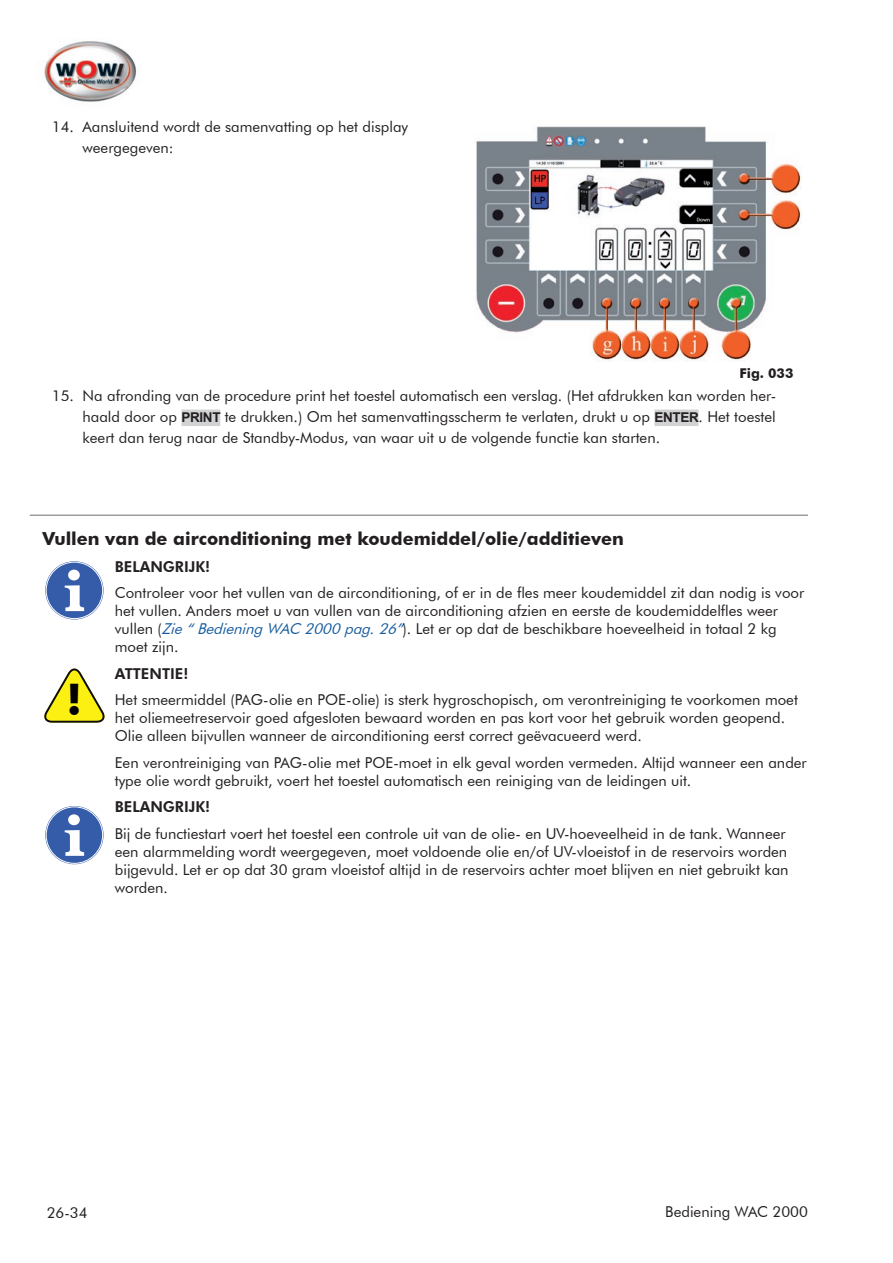
<style>
.page{position:relative;width:893px;height:1263px;background:#fff}
.page>*{position:absolute;margin:0;border:0;box-sizing:border-box;transform-origin:0 0}
.t1{font:900 condensed 41.7px "Futura BT";color:#000}
.t2{font:700 18px "Futura BT";color:#231f20}
.t3{font:15px/18px "Futura BT";color:#231f20}
.t4{font:800 15px "Futura BT";color:#231f20}
.t5{font:700 13.5px "Futura BT";color:#231f20}
.s1{font-family:"Arial";font-weight:700;font-size:13.5px}
.s2{font-style:italic;color:#175d9e}
</style>
<div class="page">
<img style="left:44px;top:41px;width:92px;height:61px">
<hr style="left:30px;top:515px;width:778px;height:1px;background:#6c6d70">
<img style="left:476px;top:126px;width:326px;height:236px">
<div style="left:181px;top:410px;width:39px;height:16px;background:#d1d2d4"></div>
<div style="left:654px;top:410px;width:44px;height:16px;background:#d1d2d4"></div>
<div style="left:45px;top:561px;width:59px;height:58px;background:#355ca9;border-radius:50%"></div>
<div style="left:46px;top:562px;width:57px;height:57px;border:1px solid #fff;border-radius:50%"></div>
<svg style="left:65px;top:570px;width:19px;height:41px"></svg>
<svg style="left:44px;top:668px;width:61px;height:55px"></svg>
<div style="left:45px;top:806px;width:59px;height:58px;background:#355ca9;border-radius:50%"></div>
<div style="left:46px;top:807px;width:57px;height:56px;border:1px solid #fff;border-radius:50%"></div>
<svg style="left:65px;top:814px;width:19px;height:42px"></svg>
<p class="t3" style="left:83px;top:116px;width:327px;line-height:21px;text-indent:-31px">14. Aansluitend wordt de samenvatting op het display weergegeven:</p>
<p class="t5" style="left:739px;top:365px;width:55px">Fig. 033</p>
<p class="t3" style="left:83px;top:385px;width:695px;line-height:21px;text-align:justify;text-indent:-31px">15. Na afronding van de procedure print het toestel automatisch een verslag. (Het afdrukken kan worden her&shy;haald door op <span class="s1">PRINT</span> te drukken.) Om het samenvattingsscherm te verlaten, drukt u op <span class="s1">ENTER</span>. Het toestel keert dan terug naar de Standby-Modus, van waar uit u de volgende functie kan starten.</p>
<p class="t2" style="left:43px;top:528px;width:583px">Vullen van de airconditioning met koudemiddel/olie/additieven</p>
<p class="t4" style="left:115px;top:557px;width:97px">BELANGRIJK!</p>
<p class="t3" style="left:115px;top:584px;width:691px">Controleer voor het vullen van de airconditioning, of er in de fles meer koudemiddel zit dan nodig is voor het vullen. Anders moet u van vullen van de airconditioning afzien en eerste de koudemiddelfles weer vullen (<span class="s2">Zie“BedieningWAC 2000pag.26”</span>). Let er op dat de beschikbare hoeveelheid in totaal 2 kg moet zijn.</p>
<p class="t4" style="left:115px;top:664px;width:75px">ATTENTIE!</p>
<p class="t3" style="left:115px;top:691px;width:685px">Het smeermiddel (PAG-olie en POE-olie) is sterk hygroschopisch, om verontreiniging te voorkomen moet het oliemeetreservoir goed afgesloten bewaard worden en pas kort voor het gebruik worden geopend.<br>Olie alleen bijvullen wanneer de airconditioning eerst correct geëvacueerd werd.</p>
<p class="t3" style="left:115px;top:753px;width:694px">Een verontreiniging van PAG-olie met POE-moet in elk geval worden vermeden. Altijd wanneer een ander type olie wordt gebruikt, voert het toestel automatisch een reiniging van de leidingen uit.</p>
<p class="t4" style="left:115px;top:798px;width:97px">BELANGRIJK!</p>
<p class="t3" style="left:115px;top:824px;width:675px">Bij de functiestart voert het toestel een controle uit van de olie- en UV-hoeveelheid in de tank. Wanneer een alarmmelding wordt weergegeven, moet voldoende olie en/of UV-vloeistof in de reservoirs worden bijgevuld. Let er op dat 30 gram vloeistof altijd in de reservoirs achter moet blijven en niet gebruikt kan worden.</p>
<h1 class="t1" style="left:68px;top:675px;width:14px">!</h1>
<p class="t3" style="left:47px;top:1203px;width:42px">26-34</p>
<p class="t3" style="left:665px;top:1202px;width:144px">Bediening WAC 2000</p>
</div>
